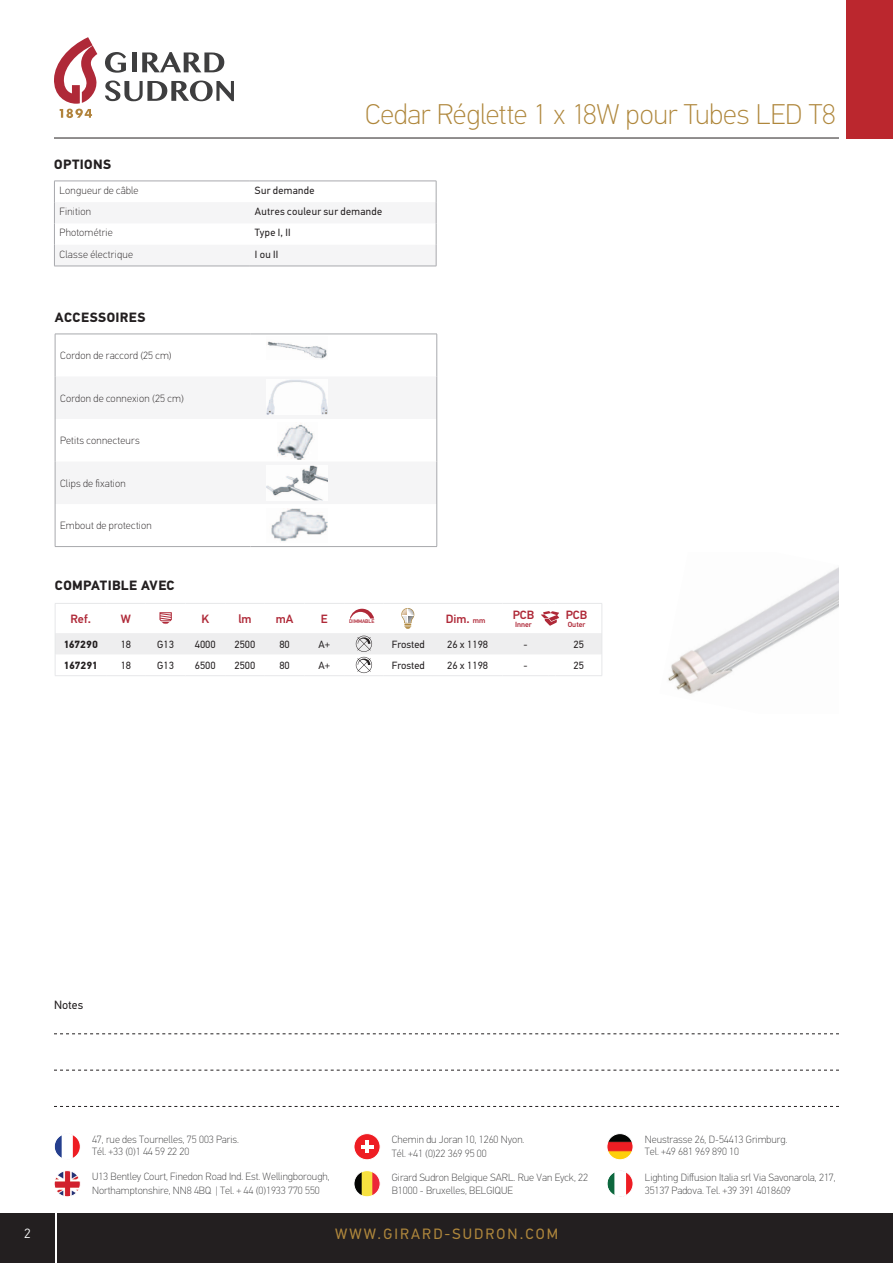
<style>
.page{position:relative;width:893px;height:1263px;background:#fff}
.page>*{position:absolute;margin:0;border:0;box-sizing:border-box;transform-origin:0 0}
.t1{font:100 28.5px "PF Din Text Pro";letter-spacing:-.005em;color:#af873c}
.t2{font:15px "PF Din Text Pro";letter-spacing:.14em;color:#af873c}
.t3{font:700 13.5px "PF Din Text Pro";letter-spacing:.025em;color:#231f20}
.t4{font:300 13.5px "PF Din Text Pro";color:#fff}
.t5{font:500 12px "PF Din Text Pro";color:#af2938}
.t6{font:12px "PF Din Text Pro";color:#231f20}
.t7{font:100 10.5px/12.6px "PF Din Text Pro";color:#3e3e3f}
.t8{font:100 10.5px "PF Din Text Pro";letter-spacing:.02em;color:#231f20}
.t9{font:10.5px "PF Din Text Pro";color:#231f20}
.t10{font:10.5px "PF Din Text Pro";letter-spacing:.03em;color:#231f20}
.t11{font:700 10.5px "PF Din Text Pro";letter-spacing:-.005em;color:#231f20}
.t12{font:10.5px "PF Din Text Pro";letter-spacing:.035em;color:#231f20}
.t13{font:500 7.5px "PF Din Text Pro";color:#af2938}
.t14{font:500 5.25px "PF Din Text Pro";color:#af2938}
.s1{font-size:7.5px}
</style>
<div class="page">
<div style="left:57px;top:1213px;width:836px;height:50px;background:#231f20"></div>
<div style="left:0;top:1213px;width:55px;height:50px;background:#231f20"></div>
<div style="left:354px;top:1133px;width:26px;height:27px;background:#ee1d23;border-radius:50%"></div>
<div style="left:354px;top:1133px;width:26px;height:27px;border:1px solid #fff;border-radius:50%"></div>
<hr style="left:361px;top:1145px;width:12px;height:4px;background:#fff">
<hr style="left:365px;top:1140px;width:4px;height:13px;background:#fff">
<img style="left:607px;top:1133px;width:26px;height:27px;border-radius:13px">
<div style="left:607px;top:1133px;width:26px;height:27px;border:1px solid #fff;border-radius:50%"></div>
<img style="left:54px;top:1170px;width:26px;height:27px;border-radius:13px">
<div style="left:54px;top:1170px;width:27px;height:27px;border:1px solid #fff;border-radius:50%"></div>
<svg style="left:607px;top:1170px;width:26px;height:27px"></svg>
<svg style="left:614px;top:1172px;width:19px;height:23px"></svg>
<div style="left:607px;top:1170px;width:26px;height:27px;border:1px solid #fff;border-radius:50%"></div>
<img style="left:354px;top:1170px;width:26px;height:27px;border-radius:13px">
<div style="left:354px;top:1170px;width:26px;height:27px;border:1px solid #fff;border-radius:50%"></div>
<svg style="left:54px;top:1133px;width:26px;height:26px"></svg>
<div style="left:54px;top:1133px;width:26px;height:26px;border:1px solid #fff;border-radius:50%"></div>
<svg style="left:62px;top:1133px;width:17px;height:25px"></svg>
<div style="left:54px;top:1133px;width:27px;height:27px;border:1px solid #fff;border-radius:50%"></div>
<svg style="left:54px;top:1033px;width:785px;height:1px"></svg>
<svg style="left:54px;top:1070px;width:785px;height:1px"></svg>
<svg style="left:54px;top:1106px;width:785px;height:1px"></svg>
<svg style="left:54px;top:181px;width:383px;height:85px"></svg>
<hr style="left:54px;top:266px;width:196px;height:1px;background:#a8a9ad">
<hr style="left:250px;top:266px;width:186px;height:1px;background:#a8a9ad">
<svg style="left:54px;top:37px;width:44px;height:81px"></svg>
<svg style="left:105px;top:81px;width:129px;height:20px"></svg>
<svg style="left:105px;top:52px;width:21px;height:21px"></svg>
<div style="left:132px;top:53px;width:5px;height:19px;background:#3e3e3f"></div>
<svg style="left:142px;top:52px;width:82px;height:20px"></svg>
<div style="left:846px;top:0;width:47px;height:138px;background:#bb272e"></div>
<hr style="left:54px;top:138px;width:785px;height:1px;background:#231f20">
<hr style="left:55px;top:334px;width:196px;height:1px;background:#a8a9ad">
<hr style="left:55px;top:334px;width:1px;height:42px;background:#a8a9ad">
<hr style="left:250px;top:334px;width:187px;height:1px;background:#a8a9ad">
<hr style="left:437px;top:334px;width:1px;height:42px;background:#a8a9ad">
<hr style="left:55px;top:376px;width:1px;height:43px;background:#a8a9ad">
<hr style="left:437px;top:376px;width:1px;height:43px;background:#a8a9ad">
<hr style="left:55px;top:419px;width:1px;height:42px;background:#a8a9ad">
<hr style="left:437px;top:419px;width:1px;height:42px;background:#a8a9ad">
<hr style="left:55px;top:461px;width:1px;height:43px;background:#a8a9ad">
<hr style="left:437px;top:461px;width:1px;height:43px;background:#a8a9ad">
<hr style="left:55px;top:504px;width:1px;height:42px;background:#a8a9ad">
<hr style="left:437px;top:504px;width:1px;height:42px;background:#a8a9ad">
<hr style="left:55px;top:546px;width:196px;height:1px;background:#a8a9ad">
<hr style="left:250px;top:546px;width:187px;height:1px;background:#a8a9ad">
<img style="left:267px;top:341px;width:60px;height:18px">
<img style="left:267px;top:380px;width:61px;height:34px">
<img style="left:277px;top:423px;width:36px;height:36px">
<img style="left:267px;top:465px;width:61px;height:36px">
<img style="left:271px;top:509px;width:57px;height:33px">
<svg style="left:55px;top:603px;width:547px;height:73px"></svg>
<img style="left:668px;top:567px;width:171px;height:127px">
<p class="t3" style="left:54px;top:156px;width:58px">OPTIONS</p>
<h1 class="t1" style="left:365px;top:98px;width:472px">Cedar Réglette 1 x 18W pour Tubes LED T8</h1>
<p class="t8" style="left:60px;top:184px;width:81px">Longueur de câble</p>
<p class="t12" style="left:255px;top:184px;width:61px">Sur demande</p>
<p class="t8" style="left:60px;top:206px;width:33px">Finition</p>
<p class="t10" style="left:255px;top:205px;width:129px">Autres couleur sur demande</p>
<p class="t8" style="left:60px;top:227px;width:55px">Photométrie</p>
<p class="t9" style="left:255px;top:227px;width:37px">Type I, II</p>
<p class="t8" style="left:60px;top:248px;width:75px">Classe électrique</p>
<p class="t9" style="left:255px;top:248px;width:25px">I ou II</p>
<p class="t3" style="left:55px;top:309px;width:92px">ACCESSOIRES</p>
<p class="t8" style="left:60px;top:350px;width:113px">Cordon de raccord (25 cm)</p>
<p class="t8" style="left:60px;top:392px;width:125px">Cordon de connexion (25 cm)</p>
<p class="t8" style="left:60px;top:435px;width:81px">Petits connecteurs</p>
<p class="t8" style="left:60px;top:477px;width:67px">Clips de fixation</p>
<p class="t8" style="left:60px;top:520px;width:93px">Embout de protection</p>
<p class="t3" style="left:55px;top:577px;width:121px">COMPATIBLE AVEC</p>
<p class="t5" style="left:70px;top:611px;width:22px">Ref.</p>
<p class="t5" style="left:121px;top:611px;width:12px">W</p>
<p class="t5" style="left:201px;top:611px;width:9px">K</p>
<p class="t5" style="left:238px;top:611px;width:15px">lm</p>
<p class="t5" style="left:276px;top:611px;width:19px">mA</p>
<p class="t5" style="left:321px;top:611px;width:8px">E</p>
<p class="t14" style="left:349px;top:618px;width:27px">DIMMABLE</p>
<p class="t5" style="left:446px;top:611px;width:41px">Dim. <span class="s1">mm</span></p>
<p class="t5" style="left:513px;top:608px;width:23px">PCB</p>
<p class="t13" style="left:515px;top:619px;width:18px">Inner</p>
<p class="t5" style="left:566px;top:608px;width:23px">PCB</p>
<p class="t13" style="left:568px;top:619px;width:19px">Outer</p>
<p class="t11" style="left:63px;top:638px;width:36px">167290</p>
<p class="t9" style="left:121px;top:638px;width:12px">18</p>
<p class="t9" style="left:157px;top:638px;width:18px">G13</p>
<p class="t9" style="left:195px;top:638px;width:22px">4000</p>
<p class="t9" style="left:234px;top:638px;width:22px">2500</p>
<p class="t9" style="left:279px;top:638px;width:12px">80</p>
<p class="t9" style="left:319px;top:638px;width:13px">A+</p>
<p class="t9" style="left:392px;top:638px;width:34px">Frosted</p>
<p class="t9" style="left:447px;top:638px;width:43px">26 x 1198</p>
<p class="t9" style="left:523px;top:638px;width:6px">-</p>
<p class="t9" style="left:573px;top:638px;width:12px">25</p>
<p class="t11" style="left:64px;top:659px;width:36px">167291</p>
<p class="t9" style="left:121px;top:659px;width:12px">18</p>
<p class="t9" style="left:157px;top:659px;width:18px">G13</p>
<p class="t9" style="left:195px;top:659px;width:22px">6500</p>
<p class="t9" style="left:234px;top:659px;width:22px">2500</p>
<p class="t9" style="left:279px;top:659px;width:12px">80</p>
<p class="t9" style="left:319px;top:659px;width:13px">A+</p>
<p class="t9" style="left:392px;top:659px;width:34px">Frosted</p>
<p class="t9" style="left:447px;top:659px;width:43px">26 x 1198</p>
<p class="t9" style="left:523px;top:659px;width:6px">-</p>
<p class="t9" style="left:573px;top:659px;width:12px">25</p>
<p class="t6" style="left:54px;top:998px;width:31px">Notes</p>
<p class="t7" style="left:92px;top:1133px;width:148px">47, rue des Tournelles, 75 003 Paris.<br>Tél. +33 (0)1 44 59 22 20</p>
<p class="t7" style="left:392px;top:1132px;width:134px;line-height:14.4px">Chemin du Joran 10, 1260 Nyon.<br>Tél. +41 (0)22 369 95 00</p>
<p class="t7" style="left:645px;top:1133px;width:144px">Neustrasse 26, D-54413 Grimburg.<br>Tel. +49 681 969 890 10</p>
<p class="t7" style="left:92px;top:1169px;width:239px;line-height:14.4px">U13 Bentley Court, Finedon Road Ind. Est. Wellingborough,<br>Northamptonshire, NN8 4BQ | Tel. + 44 (0)1933 770 550</p>
<p class="t7" style="left:392px;top:1171px;width:198px">Girard Sudron Belgique SARL. Rue Van Eyck, 22<br>B1000 - Bruxelles, BELGIQUE</p>
<p class="t7" style="left:645px;top:1171px;width:192px">Lighting Diffusion Italia srl Via Savonarola, 217,<br>35137 Padova. Tel. +39 391 4018609</p>
<p class="t4" style="left:24px;top:1226px;width:8px">2</p>
<h2 class="t2" style="left:335px;top:1224px;width:224px">WWW.GIRARD-SUDRON.COM</h2>
</div>
